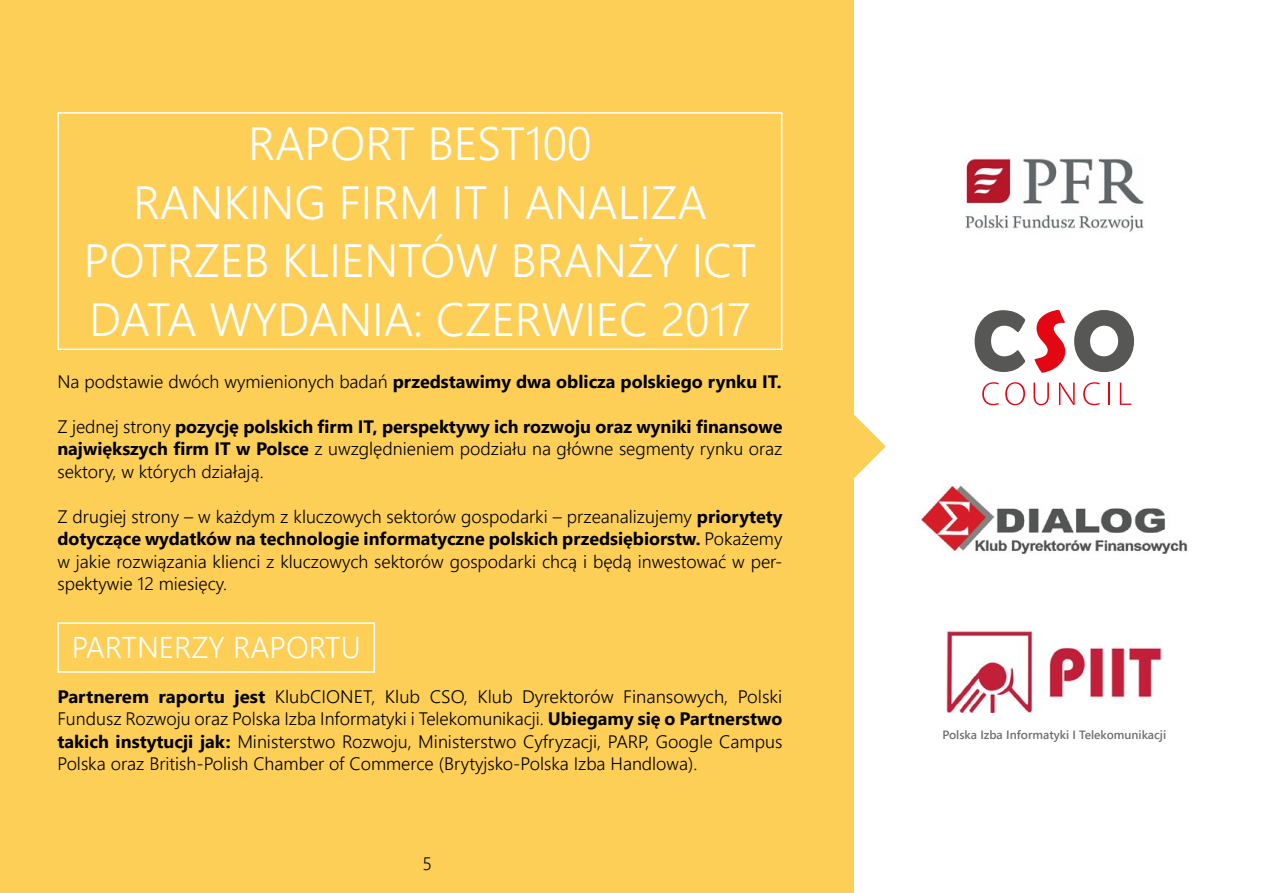
<style>
.page{position:relative;width:1263px;height:893px;background:#fff}
.page>*{position:absolute;margin:0;border:0;box-sizing:border-box;transform-origin:0 0}
.t1{font:300 46.5px/58.5px "Segoe UI";color:#fff;text-align:center}
.t2{font:300 30px "Segoe UI";color:#fff}
.t3{font:300 18px/22.5px "Segoe UI";color:#000;text-align:justify}
.t4{font:700 18px/22.5px "Segoe UI";color:#000;text-align:justify}
.t5{font:600 12px "Segoe UI";color:#706f6f}
.s1{font-weight:300}
.s2{font-weight:700}
</style>
<div class="page">
<svg style="left:853px;top:389px;width:33px;height:115px"></svg>
<div style="left:0;top:0;width:853px;height:893px;background:#fecf57"></div>
<div style="left:57px;top:112px;width:725px;height:238px;border:2px solid #fff"></div>
<div style="left:57px;top:622px;width:318px;height:51px;border:2px solid #fff"></div>
<img style="left:965px;top:158px;width:179px;height:74px">
<svg style="left:982px;top:382px;width:17px;height:23px"></svg>
<svg style="left:1005px;top:382px;width:20px;height:23px"></svg>
<svg style="left:1033px;top:383px;width:16px;height:22px"></svg>
<svg style="left:1059px;top:383px;width:16px;height:22px"></svg>
<svg style="left:1083px;top:382px;width:17px;height:23px"></svg>
<hr style="left:1108px;top:383px;width:2px;height:22px;background:#e30613">
<svg style="left:1120px;top:383px;width:11px;height:22px"></svg>
<svg style="left:975px;top:310px;width:50px;height:62px"></svg>
<svg style="left:1035px;top:310px;width:30px;height:63px"></svg>
<svg style="left:1074px;top:310px;width:60px;height:62px"></svg>
<img style="left:920px;top:485px;width:268px;height:69px">
<img style="left:947px;top:630px;width:215px;height:83px">
<h1 class="t1" style="left:84px;top:113px;width:674px">RAPORT BEST100<br>RANKING FIRM IT I ANALIZA<br>POTRZEB KLIENTÓW BRANŻY ICT<br>DATA WYDANIA: CZERWIEC 2017</h1>
<p class="t4" style="left:57px;top:370px;width:726px"><span class="s1">Na podstawie dwóch wymienionych badań</span> przedstawimy dwa oblicza polskiego rynku IT.</p>
<p class="t4" style="left:57px;top:415px;width:726px"><span class="s1">Z jednej strony</span> pozycję polskich firm IT, perspektywy ich rozwoju oraz wyniki finansowe największych firm IT w Polsce <span class="s1">z uwzględnieniem podziału na główne segmenty rynku oraz sektory, w których działają.</span></p>
<p class="t3" style="left:57px;top:504px;width:726px">Z drugiej strony – w każdym z kluczowych sektorów gospodarki – przeanalizujemy <span class="s2">priorytety dotyczące wydatków na technologie informatyczne polskich przedsiębiorstw.</span> Pokażemy w jakie rozwiązania klienci z kluczowych sektorów gospodarki chcą i będą inwestować w per&shy;spektywie 12 miesięcy.</p>
<h2 class="t2" style="left:72px;top:624px;width:291px">PARTNERZY RAPORTU</h2>
<p class="t3" style="left:57px;top:684px;width:726px"><span class="s2">Partnerem raportu jest</span> KlubCIONET, Klub CSO, Klub Dyrektorów Finansowych, Polski Fundusz Rozwoju oraz Polska Izba Informatyki i Telekomunikacji. <span class="s2">Ubiegamy się o Partnerstwo takich instytucji jak:</span> Ministerstwo Rozwoju, Ministerstwo Cyfryzacji, PARP, Google Campus Polska oraz British-Polish Chamber of Commerce (Brytyjsko-Polska Izba Handlowa).</p>
<p class="t3" style="left:423px;top:852px;width:11px">5</p>
<p class="t5" style="left:942px;top:725px;width:225px">Polska Izba Informatyki I Telekomunikacji</p>
</div>
